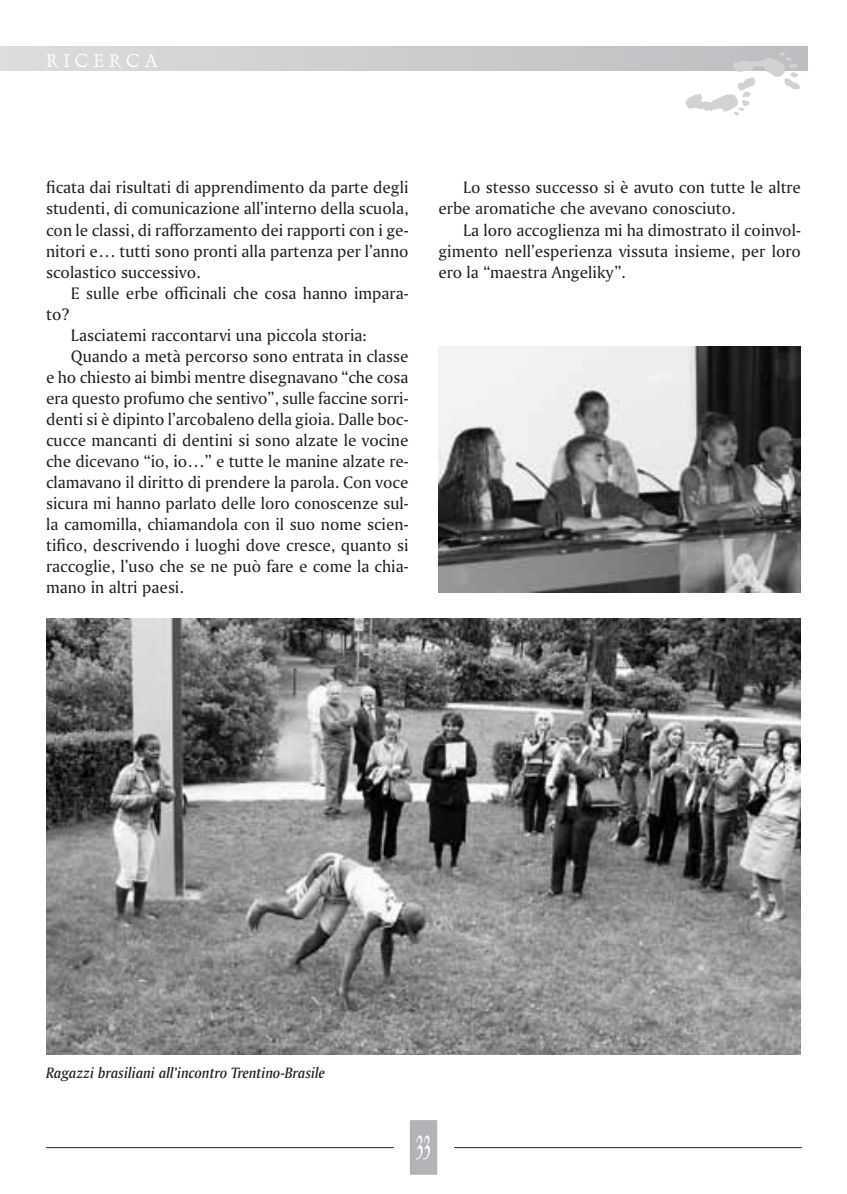
<style>
.page{position:relative;width:847px;height:1194px;background:#fff}
.page>*{position:absolute;margin:0;border:0;box-sizing:border-box;transform-origin:0 0}
.t1{font:35px "Dauphin";color:#fff;scale:.6 1}
.t2{font:21px "Dauphin";color:#fff}
.t3{font:17.5px/21px "Amerigo BT Roman A";color:#231f20;text-align:justify}
.t4{font:15.75px "Amerigo BT Medium Italic A";color:#231f20}
</style>
<div class="page">
<svg style="left:0;top:46px;width:1px;height:25px"></svg>
<div style="left:1px;top:46px;width:806px;height:25px;background:linear-gradient(to right,#dcddde,#bdbec0)"></div>
<hr style="left:454px;top:1147px;width:347px;height:1px;background:#231f20">
<hr style="left:46px;top:1147px;width:347px;height:1px;background:#231f20">
<div style="left:410px;top:1120px;width:26px;height:53px;background:#b2b3b7"></div>
<div style="left:409px;top:1120px;width:28px;height:54px;border:2px solid #b2b3b7"></div>
<svg style="left:685px;top:52px;width:114px;height:64px"></svg>
<img style="left:46px;top:618px;width:754px;height:436px">
<img style="left:438px;top:346px;width:362px;height:246px">
<p class="t2" style="left:46px;top:47px;width:113px">R I C E R C A</p>
<p class="t3" style="left:46px;top:177px;width:364px">ficata dai risultati di apprendimento da parte degli studenti, di comunicazione all’interno della scuola, con le classi, di rafforzamento dei rapporti con i ge&shy;nitori e… tutti sono pronti alla partenza per l’anno scolastico successivo.</p>
<p class="t3" style="left:71px;top:282px;width:339px">E sulle erbe officinali che cosa hanno impara-</p>
<p class="t3" style="left:46px;top:303px;width:25px">to?</p>
<p class="t3" style="left:71px;top:324px;width:297px">Lasciatemi raccontarvi una piccola storia:</p>
<p class="t3" style="left:71px;top:345px;width:339px">Quando a metà percorso sono entrata in classe</p>
<p class="t3" style="left:46px;top:366px;width:364px">e ho chiesto ai bimbi mentre disegnavano “che cosa</p>
<p class="t3" style="left:46px;top:387px;width:364px">era questo profumo che sentivo”, sulle faccine sorri-</p>
<p class="t3" style="left:46px;top:408px;width:364px">denti si è dipinto l’arcobaleno della gioia. Dalle boc-</p>
<p class="t3" style="left:46px;top:429px;width:364px">cucce mancanti di dentini si sono alzate le vocine</p>
<p class="t3" style="left:46px;top:450px;width:364px">che dicevano “io, io…” e tutte le manine alzate re-</p>
<p class="t3" style="left:46px;top:471px;width:364px">clamavano il diritto di prendere la parola. Con voce</p>
<p class="t3" style="left:46px;top:492px;width:364px">sicura mi hanno parlato delle loro conoscenze sul-</p>
<p class="t3" style="left:46px;top:513px;width:364px">la camomilla, chiamandola con il suo nome scien-</p>
<p class="t3" style="left:46px;top:534px;width:364px">tifico, descrivendo i luoghi dove cresce, quanto si</p>
<p class="t3" style="left:46px;top:555px;width:364px">raccoglie, l’uso che se ne può fare e come la chia-</p>
<p class="t3" style="left:46px;top:576px;width:139px">mano in altri paesi.</p>
<p class="t3" style="left:438px;top:177px;width:364px;text-indent:25px">Lo stesso successo si è avuto con tutte le altre erbe aromatiche che avevano conosciuto.</p>
<p class="t3" style="left:438px;top:219px;width:364px;text-indent:25px">La loro accoglienza mi ha dimostrato il coinvol&shy;gimento nell’esperienza vissuta insieme, per loro ero la “maestra Angeliky”.</p>
<p class="t4" style="left:46px;top:1063px;width:280px">Ragazzi brasiliani all’incontro Trentino-Brasile</p>
<h1 class="t1" style="left:416px;top:1119px;width:25px">33</h1>
</div>
